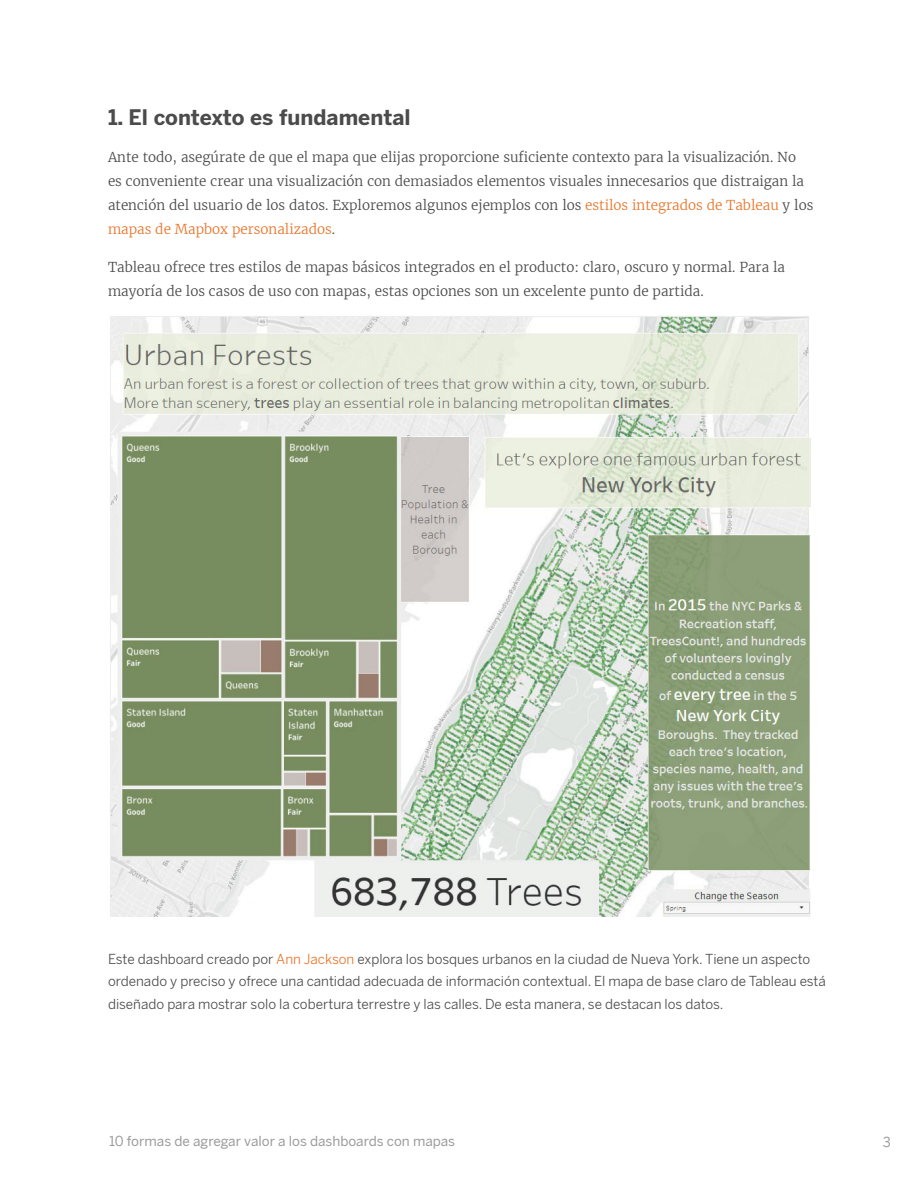
<style>
.page{position:relative;width:918px;height:1188px;background:#fff}
.page>*{position:absolute;margin:0;border:0;box-sizing:border-box;transform-origin:0 0}
.BODYCOPY-standard{font:700 21px "Benton Sans";color:#4b4b4b}
.BODYCOPY-standard-2{font:300 13.5px/24px "Merriweather";color:#4b4b4b}
.BODYCOPY-standard-3{font:13.5px/22.5px "Benton Sans";color:#4b4b4b}
.t1{font:13.5px "Benton Sans";color:#9b9b9b}
.s1{color:#e8762c}
</style>
<div class="page">
<img style="left:110px;top:316px;width:700px;height:600px">
<p class="BODYCOPY-standard" style="left:108px;top:104px;width:304px">1. El contexto es fundamental</p>
<p class="BODYCOPY-standard-2" style="left:108px;top:145px;width:707px">Ante todo, asegúrate de que el mapa que elijas proporcione suficiente contexto para la visualización. No<br>es conveniente crear una visualización con demasiados elementos visuales innecesarios que distraigan la atención del usuario de los datos. Exploremos algunos ejemplos con los <span class="s1">estilos integrados de Tableau</span> y los <span class="s1">mapas de Mapbox personalizados</span>.</p>
<p class="BODYCOPY-standard-2" style="left:108px;top:254px;width:679px">Tableau ofrece tres estilos de mapas básicos integrados en el producto: claro, oscuro y normal. Para la mayoría de los casos de uso con mapas, estas opciones son un excelente punto de partida.</p>
<p class="BODYCOPY-standard-3" style="left:108px;top:948px;width:719px">Este dashboard creado por <span class="s1">Ann Jackson</span> explora los bosques urbanos en la ciudad de Nueva York. Tiene un aspecto ordenado y preciso y ofrece una cantidad adecuada de información contextual. El mapa de base claro de Tableau está diseñado para mostrar solo la cobertura terrestre y las calles. De esta manera, se destacan los datos.</p>
<p class="t1" style="left:109px;top:1133px;width:348px">10 formas de agregar valor a los dashboards con mapas</p>
<p class="t1" style="left:883px;top:1134px;width:10px">3</p>
</div>
